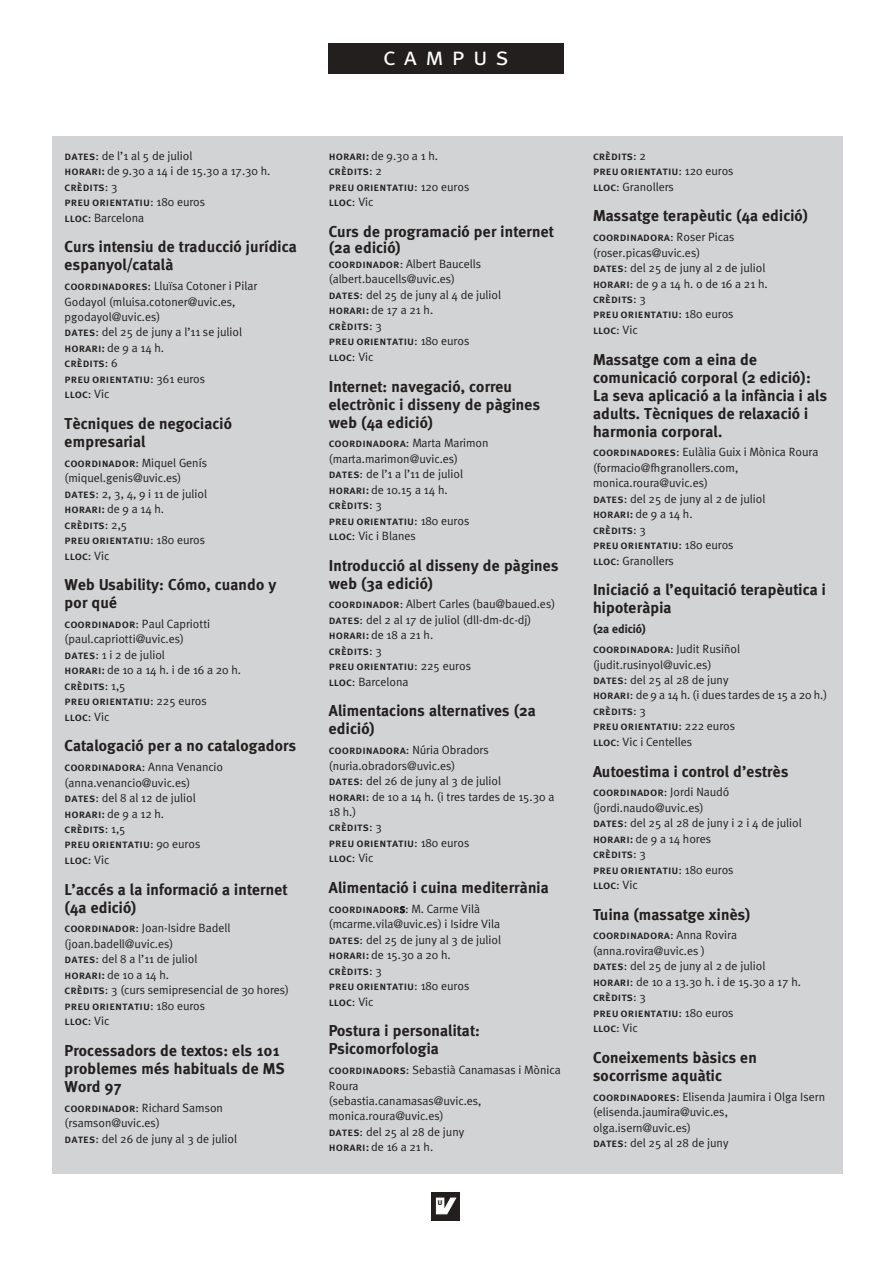
<style>
.page{position:relative;width:893px;height:1262px;background:#fff}
.page>*{position:absolute;margin:0;border:0;box-sizing:border-box;transform-origin:0 0}
.t1{font:25.5px "Meta Plus Normal Caps";letter-spacing:.32em;color:#fff}
.t2{font:700 15.75px/18px "Meta";letter-spacing:.015em;color:#231f1f}
.t3{font:12px/15.5px "Meta Normal";color:#231f1f}
.t4{font:12px/15.5px "Meta Plus Medium Caps";color:#231f1f}
.t5{font:700 12px "Meta";color:#231f1f}
.t6{font:8.7px "Meta Plus Bold Caps";color:#231f1f}
.s1{font-family:"Meta Plus Medium Caps"}
.s2{font-family:"Meta Normal"}
</style>
<div class="page">
<div style="left:431px;top:1192px;width:29px;height:28px;background:#231f1f"></div>
<svg style="left:435px;top:1197px;width:22px;height:18px"></svg>
<svg style="left:436px;top:1197px;width:20px;height:17px"></svg>
<div style="left:328px;top:43px;width:235px;height:30px;background:#231f1f"></div>
<div style="left:52px;top:136px;width:790px;height:1038px;background:#d1d3d5"></div>
<h1 class="t1" style="left:383px;top:42px;width:127px">campus</h1>
<p class="t3" style="left:65px;top:149px;width:207px"><span class="s1">dates</span>: de l’1 al 5 de juliol<br><span class="s1">horari:</span> de 9.30 a 14 i de 15.30 a 17.30 h.</p>
<p class="t4" style="left:65px;top:179px;width:142px">crèdits<span class="s2">: 3<br></span>preu orientatiu<span class="s2">: 180 euros</span></p>
<p class="t3" style="left:65px;top:211px;width:81px"><span class="s1">lloc</span>: Barcelona</p>
<h2 class="t2" style="left:65px;top:240px;width:233px">Curs intensiu de traducció jurídica espanyol/català</h2>
<p class="t3" style="left:65px;top:279px;width:194px"><span class="s1">coordinadores</span>: Lluïsa Cotoner i Pilar<br>Godayol (mluisa.cotoner@uvic.es, pgodayol@uvic.es)<br><span class="s1">dates</span>: del 25 de juny a l’11 se juliol <span class="s1">horari:</span> de 9 a 14 h.</p>
<p class="t4" style="left:65px;top:355px;width:142px">crèdits<span class="s2">: 6<br></span>preu orientatiu<span class="s2">: 361 euros </span>lloc<span class="s2">: Vic</span></p>
<h2 class="t2" style="left:65px;top:416px;width:169px">Tècniques de negociació empresarial</h2>
<p class="t3" style="left:65px;top:456px;width:144px"><span class="s1">coordinador</span>: Miquel Genís (miquel.genis@uvic.es) <span class="s1">dates</span>: 2, 3, 4, 9 i 11 de juliol <span class="s1">horari:</span> de 9 a 14 h.</p>
<p class="t4" style="left:65px;top:517px;width:142px">crèdits<span class="s2">: 2,5<br></span>preu orientatiu<span class="s2">: 180 euros </span>lloc<span class="s2">: Vic</span></p>
<h2 class="t2" style="left:65px;top:577px;width:213px">Web Usability: Cómo, cuando y por qué</h2>
<p class="t3" style="left:65px;top:617px;width:178px"><span class="s1">coordinador</span>: Paul Capriotti (paul.capriotti@uvic.es)<br><span class="s1">dates</span>: 1 i 2 de juliol<br><span class="s1">horari:</span> de 10 a 14 h. i de 16 a 20 h.</p>
<p class="t4" style="left:65px;top:678px;width:144px">crèdits<span class="s2">: 1,5<br></span>preu orientatiu<span class="s2">: 225 euros </span>lloc<span class="s2">: Vic</span></p>
<h2 class="t2" style="left:65px;top:738px;width:233px">Catalogació per a no catalogadors</h2>
<p class="t3" style="left:65px;top:760px;width:160px"><span class="s1">coordinadora</span>: Anna Venancio (anna.venancio@uvic.es) <span class="s1">dates</span>: del 8 al 12 de juliol <span class="s1">horari:</span> de 9 a 12 h.</p>
<p class="t4" style="left:65px;top:821px;width:137px">crèdits<span class="s2">: 1,5<br></span>preu orientatiu<span class="s2">: 90 euros </span>lloc<span class="s2">: Vic</span></p>
<h2 class="t2" style="left:65px;top:882px;width:224px">L’accés a la informació a internet (4a edició)</h2>
<p class="t3" style="left:65px;top:921px;width:226px"><span class="s1">coordinador</span>: Joan-Isidre Badell (joan.badell@uvic.es)<br><span class="s1">dates</span>: del 8 a l’11 de juliol<br><span class="s1">horari:</span> de 10 a 14 h.<br><span class="s1">crèdits</span>: 3 (curs semipresencial de 30 hores)</p>
<p class="t4" style="left:65px;top:997px;width:142px">preu orientatiu<span class="s2">: 180 euros </span>lloc<span class="s2">: Vic</span></p>
<h2 class="t2" style="left:65px;top:1043px;width:222px">Processadors de textos: els 101 problemes més habituals de MS<br>Word 97</h2>
<p class="t3" style="left:65px;top:1101px;width:174px"><span class="s1">coordinador</span>: Richard Samson (rsamson@uvic.es)<br><span class="s1">dates</span>: del 26 de juny al 3 de juliol</p>
<p class="t3" style="left:329px;top:149px;width:111px"><span class="s1">horari:</span> de 9.30 a 1 h.</p>
<p class="t4" style="left:329px;top:163px;width:142px">crèdits<span class="s2">: 2<br></span>preu orientatiu<span class="s2">: 120 euros </span>lloc<span class="s2">: Vic</span></p>
<h2 class="t2" style="left:329px;top:225px;width:226px;line-height:15.5px">Curs de programació per internet (2a edició)</h2>
<p class="t3" style="left:329px;top:257px;width:174px"><span class="s1">coordinador</span>: Albert Baucells (albert.baucells@uvic.es)<br><span class="s1">dates</span>: del 25 de juny al 4 de juliol <span class="s1">horari:</span> de 17 a 21 h.</p>
<p class="t4" style="left:329px;top:318px;width:142px">crèdits<span class="s2">: 3<br></span>preu orientatiu<span class="s2">: 180 euros </span>lloc<span class="s2">: Vic</span></p>
<h2 class="t2" style="left:329px;top:379px;width:213px">Internet: navegació, correu electrònic i disseny de pàgines web (4a edició)</h2>
<p class="t3" style="left:329px;top:436px;width:161px"><span class="s1">coordinadora</span>: Marta Marimon (marta.marimon@uvic.es) <span class="s1">dates</span>: de l’1 a l’11 de juliol <span class="s1">horari:</span> de 10.15 a 14 h.</p>
<p class="t4" style="left:329px;top:497px;width:142px">crèdits<span class="s2">: 3<br></span>preu orientatiu<span class="s2">: 180 euros</span></p>
<p class="t3" style="left:329px;top:529px;width:88px"><span class="s1">lloc</span>: Vic i Blanes</p>
<h2 class="t2" style="left:329px;top:558px;width:231px">Introducció al disseny de pàgines web (3a edició)</h2>
<p class="t3" style="left:329px;top:598px;width:228px"><span class="s1">coordinador</span>: Albert Carles (bau@baued.es) <span class="s1">dates</span>: del 2 al 17 de juliol (dll-dm-dc-dj) <span class="s1">horari:</span> de 18 a 21 h.</p>
<p class="t4" style="left:329px;top:643px;width:144px">crèdits<span class="s2">: 3<br></span>preu orientatiu<span class="s2">: 225 euros</span></p>
<p class="t3" style="left:329px;top:675px;width:81px"><span class="s1">lloc</span>: Barcelona</p>
<h2 class="t2" style="left:329px;top:703px;width:208px">Alimentacions alternatives (2a edició)</h2>
<p class="t3" style="left:329px;top:743px;width:227px"><span class="s1">coordinadora</span>: Núria Obradors (nuria.obradors@uvic.es)<br><span class="s1">dates</span>: del 26 de juny al 3 de juliol<br><span class="s1">horari</span>: de 10 a 14 h. (i tres tardes de 15.30 a<br>18 h.)</p>
<p class="t4" style="left:329px;top:819px;width:142px">crèdits<span class="s2">: 3<br></span>preu orientatiu<span class="s2">: 180 euros </span>lloc<span class="s2">: Vic</span></p>
<h2 class="t2" style="left:329px;top:880px;width:221px">Alimentació i cuina mediterrània</h2>
<p class="t3" style="left:329px;top:902px;width:174px"><span class="s1">coordinador</span>s: M. Carme Vilà (mcarme.vila@uvic.es) i Isidre Vila <span class="s1">dates</span>: del 25 de juny al 3 de juliol <span class="s1">horari:</span> de 15.30 a 20 h.</p>
<p class="t4" style="left:329px;top:962px;width:142px">crèdits<span class="s2">: 3<br></span>preu orientatiu<span class="s2">: 180 euros </span>lloc<span class="s2">: Vic</span></p>
<h2 class="t2" style="left:329px;top:1023px;width:152px">Postura i personalitat:<br>Psicomorfologia</h2>
<p class="t3" style="left:329px;top:1063px;width:233px"><span class="s1">coordinadors</span>: Sebastià Canamasas i Mònica<br>Roura<br>(sebastia.canamasas@uvic.es, monica.roura@uvic.es)<br><span class="s1">dates</span>: del 25 al 28 de juny<br><span class="s1">horari:</span> de 16 a 21 h.</p>
<p class="t6" style="left:437px;top:1196px;width:7px">u</p>
<p class="t4" style="left:593px;top:148px;width:142px">crèdits<span class="s2">: 2<br></span>preu orientatiu<span class="s2">: 120 euros</span></p>
<p class="t3" style="left:593px;top:180px;width:82px"><span class="s1">lloc</span>: Granollers</p>
<h2 class="t2" style="left:593px;top:209px;width:217px">Massatge terapèutic (4a edició)</h2>
<p class="t4" style="left:593px;top:229px;width:143px">coordinadora<span class="s2">: Roser Picas</span></p>
<p class="t3" style="left:593px;top:246px;width:176px">(roser.picas@uvic.es)<br><span class="s1">dates</span>: del 25 de juny al 2 de juliol <span class="s1">horari</span>: de 9 a 14 h. o de 16 a 21 h.</p>
<p class="t4" style="left:593px;top:291px;width:142px">crèdits<span class="s2">: 3<br></span>preu orientatiu<span class="s2">: 180 euros </span>lloc<span class="s2">: Vic</span></p>
<h2 class="t2" style="left:593px;top:352px;width:235px">Massatge com a eina de comunicació corporal (2 edició):<br>La seva aplicació a la infància i als adults. Tècniques de relaxació i harmonia corporal.</h2>
<p class="t3" style="left:593px;top:446px;width:227px"><span class="s1">coordinadores</span>: Eulàlia Guix i Mònica Roura (formacio@fhgranollers.com, monica.roura@uvic.es)<br><span class="s1">dates</span>: del 25 de juny al 2 de juliol<br><span class="s1">horari:</span> de 9 a 14 h.</p>
<p class="t4" style="left:593px;top:522px;width:142px">crèdits<span class="s2">: 3<br></span>preu orientatiu<span class="s2">: 180 euros</span></p>
<p class="t3" style="left:593px;top:554px;width:82px"><span class="s1">lloc</span>: Granollers</p>
<h2 class="t2" style="left:593px;top:582px;width:234px">Iniciació a l’equitació terapèutica i hipoteràpia</h2>
<p class="t5" style="left:593px;top:624px;width:54px">(2a edició)</p>
<p class="t3" style="left:593px;top:642px;width:236px"><span class="s1">coordinadora</span>: Judit Rusiñol (judit.rusinyol@uvic.es)<br><span class="s1">dates</span>: del 25 al 28 de juny<br><span class="s1">horari</span>: de 9 a 14 h. (i dues tardes de 15 a 20 h.)</p>
<p class="t4" style="left:593px;top:703px;width:144px">crèdits<span class="s2">: 3<br></span>preu orientatiu<span class="s2">: 222 euros</span></p>
<p class="t3" style="left:593px;top:735px;width:101px"><span class="s1">lloc</span>: Vic i Centelles</p>
<h2 class="t2" style="left:593px;top:763px;width:197px">Autoestima i control d’estrès</h2>
<p class="t4" style="left:593px;top:784px;width:138px">coordinador<span class="s2">: Jordi Naudó</span></p>
<p class="t3" style="left:593px;top:801px;width:210px">(jordi.naudo@uvic.es)<br><span class="s1">dates</span>: del 25 al 28 de juny i 2 i 4 de juliol <span class="s1">horari:</span> de 9 a 14 hores</p>
<p class="t4" style="left:593px;top:846px;width:142px">crèdits<span class="s2">: 3<br></span>preu orientatiu<span class="s2">: 180 euros </span>lloc<span class="s2">: Vic</span></p>
<h2 class="t2" style="left:593px;top:907px;width:159px">Tuina (massatge xinès)</h2>
<p class="t4" style="left:593px;top:927px;width:146px">coordinadora<span class="s2">: Anna Rovira</span></p>
<p class="t3" style="left:593px;top:944px;width:209px">(anna.rovira@uvic.es )<br><span class="s1">dates</span>: del 25 de juny al 2 de juliol <span class="s1">horari</span>: de 10 a 13.30 h. i de 15.30 a 17 h.</p>
<p class="t4" style="left:593px;top:989px;width:142px">crèdits<span class="s2">: 3<br></span>preu orientatiu<span class="s2">: 180 euros </span>lloc<span class="s2">: Vic</span></p>
<h2 class="t2" style="left:593px;top:1050px;width:165px">Coneixements bàsics en socorrisme aquàtic</h2>
<p class="t3" style="left:593px;top:1090px;width:233px"><span class="s1">coordinadores</span>: Elisenda Jaumira i Olga Isern (elisenda.jaumira@uvic.es, olga.isern@uvic.es)<br><span class="s1">dates</span>: del 25 al 28 de juny</p>
</div>
